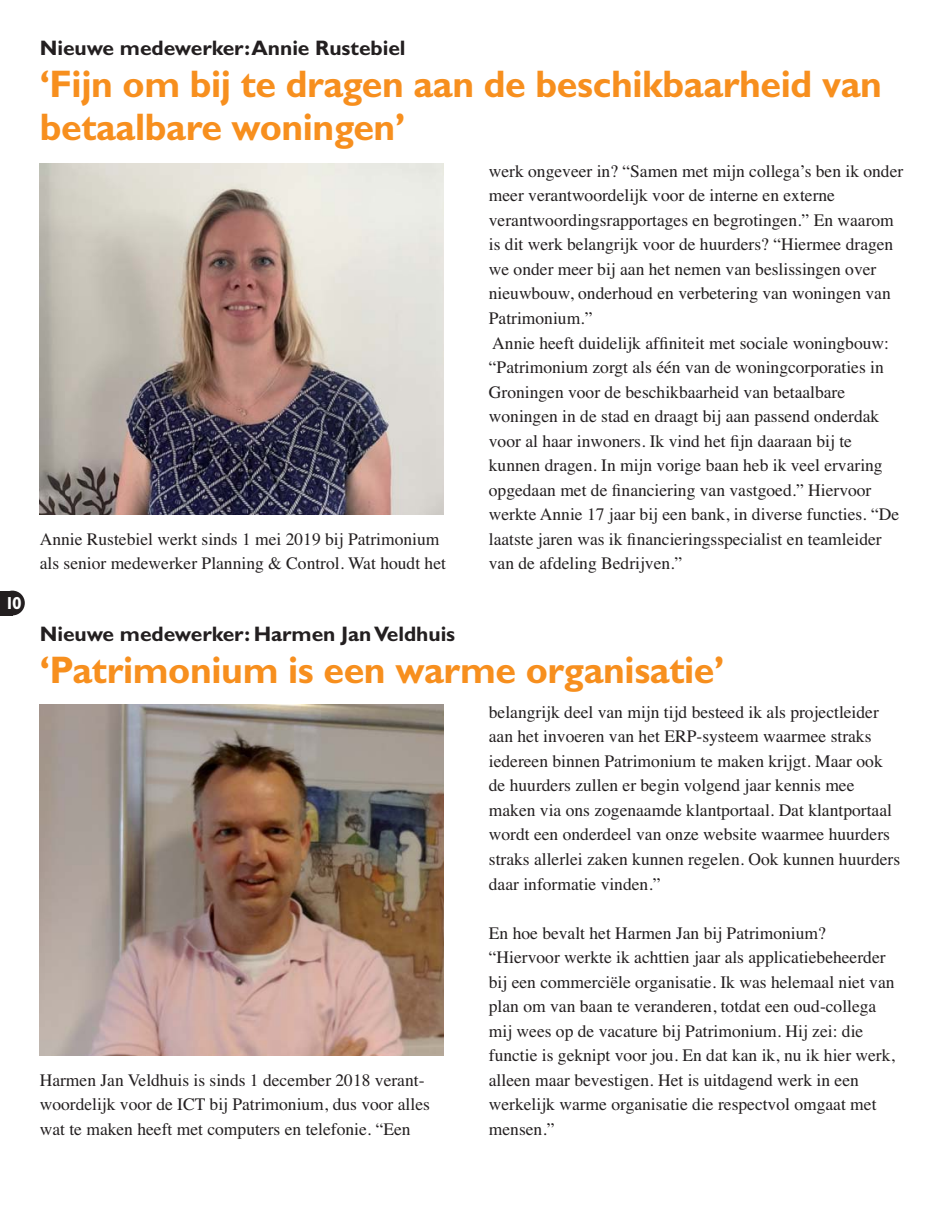
<style>
.page{position:relative;width:943px;height:1216px;background:#fff}
.page>*{position:absolute;margin:0;border:0;box-sizing:border-box;transform-origin:0 0}
.t1{font:700 38.5px/42px "Gill Sans";letter-spacing:-.01em;color:#f78f1e}
.t2{font:700 21px "Gill Sans";letter-spacing:-.005em;color:#231f20}
.t3{font:17.5px/24.5px "Times";color:#231f20}
.t4{font:700 17.5px "Gill Sans";color:#fff}
</style>
<div class="page">
<div style="left:0;top:590px;width:12px;height:25px;background:#231f20"></div>
<div style="left:0;top:590px;width:25px;height:25px;background:#231f20;border-radius:50%"></div>
<img style="left:40px;top:164px;width:403px;height:351px">
<img style="left:40px;top:704px;width:403px;height:351px">
<p class="t4" style="left:5px;top:596px;width:18px">10</p>
<p class="t2" style="left:40px;top:41px;width:367px">Nieuwe medewerker: Annie Rustebiel</p>
<h1 class="t1" style="left:40px;top:68px;width:843px">‘Fijn om bij te dragen aan de beschikbaarheid van betaalbare woningen’</h1>
<p class="t3" style="left:40px;top:528px;width:408px">Annie Rustebiel werkt sinds 1 mei 2019 bij Patrimonium als senior medewerker Planning &amp; Control. Wat houdt het</p>
<p class="t3" style="left:489px;top:160px;width:416px">werk ongeveer in? “Samen met mijn collega’s ben ik onder meer verantwoordelijk voor de interne en externe verantwoordingsrapportages en begrotingen.” En waarom is dit werk belangrijk voor de huurders? “Hiermee dragen we onder meer bij aan het nemen van beslissingen over nieuwbouw, onderhoud en verbetering van woningen van Patrimonium.”<br>Annie heeft duidelijk affiniteit met sociale woningbouw: “Patrimonium zorgt als één van de woningcorporaties in Groningen voor de beschikbaarheid van betaalbare woningen in de stad en draagt bij aan passend onderdak voor al haar inwoners. Ik vind het fijn daaraan bij te kunnen dragen. In mijn vorige baan heb ik veel ervaring opgedaan met de financiering van vastgoed.” Hiervoor werkte Annie 17 jaar bij een bank, in diverse functies. “De laatste jaren was ik financierings specialist en teamleider van de afdeling Bedrijven.”</p>
<p class="t2" style="left:40px;top:626px;width:417px">Nieuwe medewerker: Harmen Jan Veldhuis</p>
<h1 class="t1" style="left:40px;top:653px;width:686px">‘Patrimonium is een warme organisatie’</h1>
<p class="t3" style="left:489px;top:701px;width:413px">belangrijk deel van mijn tijd besteed ik als projectleider aan het invoeren van het ERP-systeem waarmee straks iedereen binnen Patrimonium te maken krijgt. Maar ook de huurders zullen er begin volgend jaar kennis mee maken via ons zogenaamde klantportaal. Dat klantportaal wordt een onderdeel van onze website waarmee huurders straks allerlei zaken kunnen regelen. Ook kunnen huurders daar informatie vinden.”</p>
<p class="t3" style="left:489px;top:922px;width:407px">En hoe bevalt het Harmen Jan bij Patrimonium? “Hiervoor werkte ik achttien jaar als applicatiebeheerder bij een commerciële organisatie. Ik was helemaal niet van plan om van baan te veranderen, totdat een oud-collega mij wees op de vacature bij Patrimonium. Hij zei: die functie is geknipt voor jou. En dat kan ik, nu ik hier werk, alleen maar bevestigen. Het is uitdagend werk in een werkelijk warme organisatie die respectvol omgaat met mensen.”</p>
<p class="t3" style="left:40px;top:1069px;width:392px">Harmen Jan Veldhuis is sinds 1 december 2018 verant&shy;woordelijk voor de ICT bij Patrimonium, dus voor alles wat te maken heeft met computers en telefonie. “Een</p>
</div>
